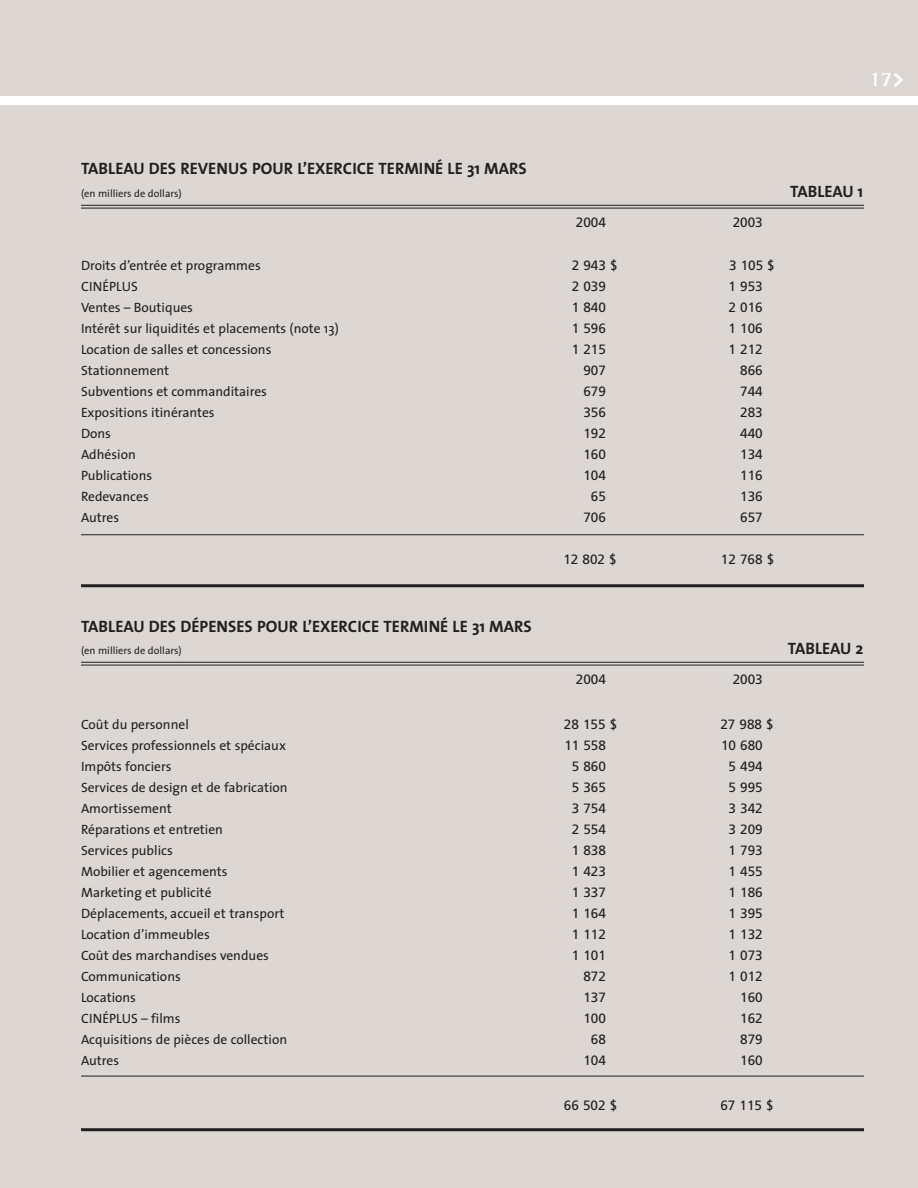
<style>
.page{position:relative;width:918px;height:1188px;background:#dcd7d2}
.page>*{position:absolute;margin:0;border:0;box-sizing:border-box;transform-origin:0 0}
.t1{font:700 21px "Rotis Semi Serif";color:#fff}
.t2{font:700 16.5px "The Sans";color:#231f20}
.t3{font:13.5px "The Sans";color:#231f20}
.t4{font:13.5px "Frutiger";color:#231f20}
.t5{font:10.5px "The Sans";color:#231f20}
.s1{font-family:"The Sans";font-size:24px}
</style>
<div class="page">
<div style="left:0;top:96px;width:918px;height:9px;background:#fff"></div>
<hr style="left:81px;top:205px;width:783px;height:1px;background:#231f20">
<hr style="left:81px;top:208px;width:783px;height:1px;background:#231f20">
<hr style="left:81px;top:662px;width:783px;height:1px;background:#231f20">
<hr style="left:81px;top:665px;width:783px;height:1px;background:#231f20">
<hr style="left:81px;top:534px;width:783px;height:1px;background:#231f20">
<hr style="left:81px;top:1076px;width:783px;height:1px;background:#231f20">
<hr style="left:81px;top:584px;width:783px;height:3px;background:#231f20">
<hr style="left:81px;top:1128px;width:783px;height:3px;background:#231f20">
<h1 class="t1" style="left:869px;top:71px;width:37px">17<span class="s1">&gt;</span></h1>
<p class="t2" style="left:81px;top:162px;width:447px">TABLEAU DES REVENUS POUR L’EXERCICE TERMINÉ LE 31 MARS</p>
<p class="t5" style="left:81px;top:189px;width:102px">(en milliers de dollars)</p>
<p class="t2" style="left:790px;top:185px;width:75px">TABLEAU 1</p>
<p class="t4" style="left:576px;top:217px;width:32px">2004</p>
<p class="t4" style="left:733px;top:217px;width:32px">2003</p>
<p class="t3" style="left:81px;top:261px;width:181px">Droits d’entrée et programmes</p>
<p class="t4" style="left:572px;top:260px;width:47px">2 943 $</p>
<p class="t4" style="left:729px;top:260px;width:47px">3 105 $</p>
<p class="t3" style="left:81px;top:282px;width:58px">CINÉPLUS</p>
<p class="t4" style="left:572px;top:281px;width:36px">2 039</p>
<p class="t4" style="left:729px;top:281px;width:36px">1 953</p>
<p class="t3" style="left:81px;top:303px;width:114px">Ventes – Boutiques</p>
<p class="t4" style="left:572px;top:302px;width:36px">1 840</p>
<p class="t4" style="left:729px;top:302px;width:36px">2 016</p>
<p class="t3" style="left:81px;top:324px;width:259px">Intérêt sur liquidités et placements (note 13)</p>
<p class="t4" style="left:572px;top:323px;width:36px">1 596</p>
<p class="t4" style="left:729px;top:323px;width:36px">1 106</p>
<p class="t3" style="left:81px;top:345px;width:192px">Location de salles et concessions</p>
<p class="t4" style="left:572px;top:344px;width:36px">1 215</p>
<p class="t4" style="left:729px;top:344px;width:36px">1 212</p>
<p class="t3" style="left:81px;top:366px;width:90px">Stationnement</p>
<p class="t4" style="left:583px;top:365px;width:24px">907</p>
<p class="t4" style="left:740px;top:365px;width:24px">866</p>
<p class="t3" style="left:81px;top:387px;width:188px">Subventions et commanditaires</p>
<p class="t4" style="left:583px;top:386px;width:24px">679</p>
<p class="t4" style="left:740px;top:386px;width:24px">744</p>
<p class="t3" style="left:81px;top:408px;width:135px">Expositions itinérantes</p>
<p class="t4" style="left:583px;top:407px;width:24px">356</p>
<p class="t4" style="left:740px;top:407px;width:24px">283</p>
<p class="t3" style="left:81px;top:429px;width:32px">Dons</p>
<p class="t4" style="left:583px;top:428px;width:24px">192</p>
<p class="t4" style="left:740px;top:428px;width:24px">440</p>
<p class="t3" style="left:81px;top:450px;width:56px">Adhésion</p>
<p class="t4" style="left:583px;top:449px;width:24px">160</p>
<p class="t4" style="left:740px;top:449px;width:24px">134</p>
<p class="t3" style="left:81px;top:471px;width:73px">Publications</p>
<p class="t4" style="left:583px;top:470px;width:24px">104</p>
<p class="t4" style="left:740px;top:470px;width:24px">116</p>
<p class="t3" style="left:81px;top:492px;width:69px">Redevances</p>
<p class="t4" style="left:591px;top:491px;width:17px">65</p>
<p class="t4" style="left:740px;top:491px;width:24px">136</p>
<p class="t3" style="left:81px;top:513px;width:40px">Autres</p>
<p class="t4" style="left:583px;top:512px;width:24px">706</p>
<p class="t4" style="left:740px;top:512px;width:24px">657</p>
<p class="t4" style="left:563px;top:554px;width:55px">12 802 $</p>
<p class="t4" style="left:721px;top:554px;width:55px">12 768 $</p>
<p class="t2" style="left:81px;top:620px;width:452px">TABLEAU DES DÉPENSES POUR L’EXERCICE TERMINÉ LE 31 MARS</p>
<p class="t5" style="left:81px;top:647px;width:102px">(en milliers de dollars)</p>
<p class="t2" style="left:788px;top:642px;width:77px">TABLEAU 2</p>
<p class="t4" style="left:576px;top:674px;width:32px">2004</p>
<p class="t4" style="left:733px;top:674px;width:32px">2003</p>
<p class="t3" style="left:81px;top:720px;width:109px">Coût du personnel</p>
<p class="t4" style="left:564px;top:719px;width:55px">28 155 $</p>
<p class="t4" style="left:720px;top:719px;width:55px">27 988 $</p>
<p class="t3" style="left:81px;top:741px;width:207px">Services professionnels et spéciaux</p>
<p class="t4" style="left:564px;top:740px;width:43px">11 558</p>
<p class="t4" style="left:721px;top:740px;width:43px">10 680</p>
<p class="t3" style="left:81px;top:762px;width:92px">Impôts fonciers</p>
<p class="t4" style="left:572px;top:761px;width:36px">5 860</p>
<p class="t4" style="left:729px;top:761px;width:36px">5 494</p>
<p class="t3" style="left:81px;top:783px;width:208px">Services de design et de fabrication</p>
<p class="t4" style="left:572px;top:782px;width:36px">5 365</p>
<p class="t4" style="left:729px;top:782px;width:36px">5 995</p>
<p class="t3" style="left:81px;top:804px;width:92px">Amortissement</p>
<p class="t4" style="left:572px;top:803px;width:36px">3 754</p>
<p class="t4" style="left:729px;top:803px;width:36px">3 342</p>
<p class="t3" style="left:81px;top:825px;width:144px">Réparations et entretien</p>
<p class="t4" style="left:572px;top:824px;width:36px">2 554</p>
<p class="t4" style="left:729px;top:824px;width:36px">3 209</p>
<p class="t3" style="left:81px;top:846px;width:93px">Services publics</p>
<p class="t4" style="left:572px;top:845px;width:36px">1 838</p>
<p class="t4" style="left:729px;top:845px;width:36px">1 793</p>
<p class="t3" style="left:81px;top:867px;width:148px">Mobilier et agencements</p>
<p class="t4" style="left:572px;top:866px;width:36px">1 423</p>
<p class="t4" style="left:729px;top:866px;width:36px">1 455</p>
<p class="t3" style="left:81px;top:888px;width:132px">Marketing et publicité</p>
<p class="t4" style="left:572px;top:887px;width:36px">1 337</p>
<p class="t4" style="left:729px;top:887px;width:36px">1 186</p>
<p class="t3" style="left:81px;top:909px;width:205px">Déplacements, accueil et transport</p>
<p class="t4" style="left:572px;top:908px;width:36px">1 164</p>
<p class="t4" style="left:729px;top:908px;width:36px">1 395</p>
<p class="t3" style="left:81px;top:930px;width:130px">Location d’immeubles</p>
<p class="t4" style="left:572px;top:929px;width:36px">1 112</p>
<p class="t4" style="left:729px;top:929px;width:36px">1 132</p>
<p class="t3" style="left:81px;top:951px;width:189px">Coût des marchandises vendues</p>
<p class="t4" style="left:572px;top:950px;width:36px">1 101</p>
<p class="t4" style="left:729px;top:950px;width:36px">1 073</p>
<p class="t3" style="left:81px;top:972px;width:101px">Communications</p>
<p class="t4" style="left:583px;top:971px;width:24px">872</p>
<p class="t4" style="left:729px;top:971px;width:36px">1 012</p>
<p class="t3" style="left:81px;top:993px;width:57px">Locations</p>
<p class="t4" style="left:583px;top:992px;width:24px">137</p>
<p class="t4" style="left:740px;top:992px;width:24px">160</p>
<p class="t3" style="left:81px;top:1014px;width:101px">CINÉPLUS – films</p>
<p class="t4" style="left:583px;top:1013px;width:24px">100</p>
<p class="t4" style="left:740px;top:1013px;width:24px">162</p>
<p class="t3" style="left:81px;top:1035px;width:208px">Acquisitions de pièces de collection</p>
<p class="t4" style="left:591px;top:1034px;width:17px">68</p>
<p class="t4" style="left:740px;top:1034px;width:24px">879</p>
<p class="t3" style="left:81px;top:1056px;width:40px">Autres</p>
<p class="t4" style="left:583px;top:1055px;width:24px">104</p>
<p class="t4" style="left:740px;top:1055px;width:24px">160</p>
<p class="t4" style="left:564px;top:1100px;width:55px">66 502 $</p>
<p class="t4" style="left:720px;top:1100px;width:55px">67 115 $</p>
</div>
